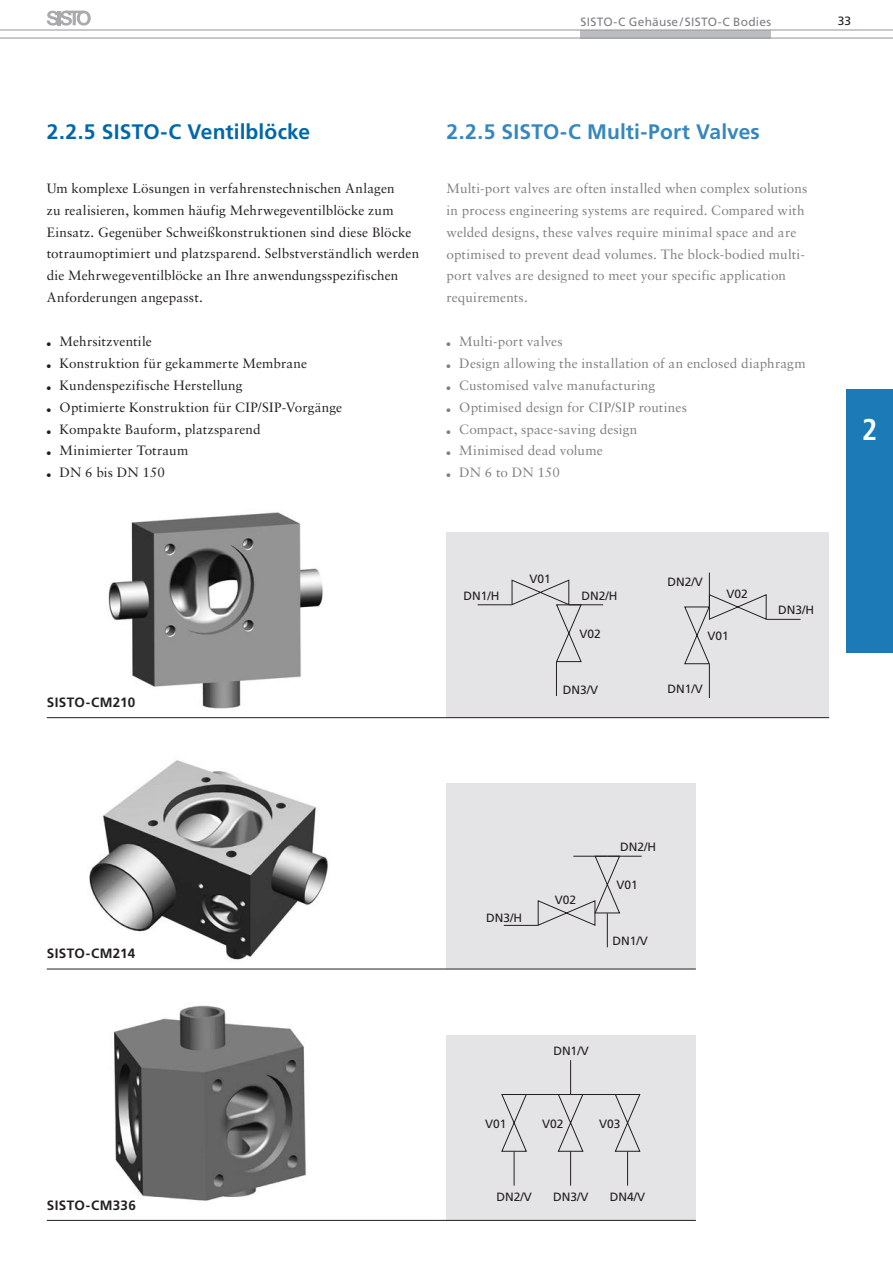
<style>
.page{position:relative;width:893px;height:1263px;background:#fff}
.page>*{position:absolute;margin:0;border:0;box-sizing:border-box;transform-origin:0 0}
.t1{font:700 condensed 30px "Frutiger";color:#fff}
.t2{font:700 21px "Frutiger";letter-spacing:.005em;color:#3687bf}
.t3{font:700 21px "Frutiger";letter-spacing:.01em;color:#0068a9}
.t4{font:13.5px/21.8px "Sabon LT Std";letter-spacing:.01em;color:#231f20}
.t5{font:13.5px/21.8px "Sabon LT Std";letter-spacing:.01em;color:#808083}
.t6{font:700 13.5px "Frutiger";letter-spacing:.025em;color:#231f20}
.t7{font:12px "Frutiger";color:#231f20}
.t8{font:12px "Frutiger";letter-spacing:.02em;color:#808083}
</style>
<div class="page">
<svg style="left:47px;top:11px;width:44px;height:15px"></svg>
<img style="left:89px;top:760px;width:239px;height:200px">
<div style="left:446px;top:783px;width:250px;height:186px;background:#e4e4e6"></div>
<hr style="left:47px;top:969px;width:649px;height:1px;background:#231f20">
<hr style="left:608px;top:856px;width:34px;height:1px;background:#231f20">
<hr style="left:607px;top:913px;width:1px;height:34px;background:#231f20">
<svg style="left:537px;top:855px;width:84px;height:71px"></svg>
<hr style="left:504px;top:925px;width:34px;height:1px;background:#231f20">
<div style="left:446px;top:1035px;width:250px;height:185px;background:#e4e4e6"></div>
<img style="left:113px;top:1005px;width:193px;height:196px">
<hr style="left:47px;top:1220px;width:649px;height:1px;background:#231f20">
<svg style="left:501px;top:1094px;width:26px;height:58px"></svg>
<hr style="left:514px;top:1151px;width:1px;height:34px;background:#231f20">
<svg style="left:557px;top:1095px;width:27px;height:57px"></svg>
<hr style="left:570px;top:1151px;width:1px;height:34px;background:#231f20">
<svg style="left:614px;top:1094px;width:27px;height:58px"></svg>
<hr style="left:627px;top:1151px;width:1px;height:34px;background:#231f20">
<hr style="left:570px;top:1060px;width:1px;height:34px;background:#231f20">
<hr style="left:505px;top:1094px;width:131px;height:1px;background:#231f20">
<div style="left:446px;top:532px;width:383px;height:186px;background:#e4e4e6"></div>
<img style="left:108px;top:512px;width:215px;height:197px">
<hr style="left:47px;top:717px;width:782px;height:1px;background:#231f20">
<hr style="left:569px;top:604px;width:34px;height:1px;background:#231f20">
<hr style="left:478px;top:604px;width:34px;height:1px;background:#231f20">
<svg style="left:511px;top:579px;width:71px;height:83px"></svg>
<hr style="left:556px;top:662px;width:1px;height:34px;background:#231f20">
<hr style="left:709px;top:573px;width:1px;height:34px;background:#231f20">
<hr style="left:709px;top:664px;width:1px;height:34px;background:#231f20">
<svg style="left:684px;top:594px;width:83px;height:70px"></svg>
<hr style="left:766px;top:619px;width:34px;height:1px;background:#231f20">
<div style="left:581px;top:30px;width:190px;height:8px;background:#bcbdc0"></div>
<hr style="left:0;top:38px;width:893px;height:1px;background:#939598">
<hr style="left:0;top:30px;width:893px;height:1px;background:#939598">
<div style="left:846px;top:389px;width:47px;height:264px;background:#1c7bb7"></div>
<p class="t8" style="left:580px;top:14px;width:192px">SISTO-C Gehäuse/ SISTO-C Bodies</p>
<p class="t7" style="left:838px;top:14px;width:15px">33</p>
<h2 class="t3" style="left:47px;top:119px;width:265px">2.2.5 SISTO-C Ventilblöcke</h2>
<p class="t4" style="left:47px;top:177px;width:374px">Um komplexe Lösungen in verfahrenstechnischen Anlagen<br>zu realisieren, kommen häufig Mehrwegeventilblöcke zum Einsatz. Gegenüber Schweißkonstruktionen sind diese Blöcke totraumoptimiert und platzsparend. Selbstverständlich werden die Mehrwegeventilblöcke an Ihre anwendungsspezifischen Anforderungen angepasst.</p>
<p class="t4" style="left:47px;top:330px;width:107px">● Mehrsitzventile</p>
<p class="t4" style="left:47px;top:352px;width:262px">● Konstruktion für gekammerte Membrane</p>
<p class="t4" style="left:47px;top:374px;width:197px">● Kundenspezifische Herstellung</p>
<p class="t4" style="left:47px;top:396px;width:297px">● Optimierte Konstruktion für CIP/SIP-Vorgänge</p>
<p class="t4" style="left:47px;top:418px;width:215px">● Kompakte Bauform, platzsparend</p>
<p class="t4" style="left:47px;top:440px;width:143px">● Minimierter Totraum</p>
<p class="t4" style="left:47px;top:462px;width:120px">● DN 6 bis DN 150</p>
<h2 class="t2" style="left:446px;top:119px;width:315px">2.2.5 SISTO-C Multi-Port Valves</h2>
<p class="t5" style="left:446px;top:177px;width:362px">Multi-port valves are often installed when complex solutions in process engineering systems are required. Compared with welded designs, these valves require minimal space and are optimised to prevent dead volumes. The block-bodied multi&shy;port valves are designed to meet your specific application requirements.</p>
<p class="t5" style="left:446px;top:330px;width:118px">● Multi-port valves</p>
<p class="t5" style="left:446px;top:352px;width:361px">● Design allowing the installation of an enclosed diaphragm</p>
<p class="t5" style="left:446px;top:374px;width:210px">● Customised valve manufacturing</p>
<p class="t5" style="left:446px;top:396px;width:242px">● Optimised design for CIP/SIP routines</p>
<p class="t5" style="left:446px;top:418px;width:192px">● Compact, space-saving design</p>
<p class="t5" style="left:446px;top:440px;width:158px">● Minimised dead volume</p>
<p class="t5" style="left:446px;top:462px;width:115px">● DN 6 to DN 150</p>
<h1 class="t1" style="left:862px;top:412px;width:17px">2</h1>
<p class="t6" style="left:47px;top:694px;width:90px">SISTO-CM210</p>
<p class="t7" style="left:529px;top:572px;width:23px">V01</p>
<p class="t7" style="left:463px;top:588px;width:37px">DN1/H</p>
<p class="t7" style="left:582px;top:588px;width:37px">DN2/H</p>
<p class="t7" style="left:668px;top:575px;width:37px">DN2/V</p>
<p class="t7" style="left:727px;top:587px;width:23px">V02</p>
<p class="t7" style="left:579px;top:626px;width:23px">V02</p>
<p class="t7" style="left:707px;top:628px;width:23px">V01</p>
<p class="t7" style="left:563px;top:683px;width:37px">DN3/V</p>
<p class="t7" style="left:668px;top:682px;width:37px">DN1/V</p>
<p class="t7" style="left:778px;top:602px;width:37px">DN3/H</p>
<p class="t6" style="left:47px;top:945px;width:90px">SISTO-CM214</p>
<p class="t6" style="left:47px;top:1197px;width:91px">SISTO-CM336</p>
<p class="t7" style="left:620px;top:840px;width:37px">DN2/H</p>
<p class="t7" style="left:486px;top:910px;width:37px">DN3/H</p>
<p class="t7" style="left:555px;top:893px;width:23px">V02</p>
<p class="t7" style="left:616px;top:877px;width:23px">V01</p>
<p class="t7" style="left:613px;top:934px;width:37px">DN1/V</p>
<p class="t7" style="left:553px;top:1044px;width:37px">DN1/V</p>
<p class="t7" style="left:485px;top:1117px;width:23px">V01</p>
<p class="t7" style="left:542px;top:1117px;width:23px">V02</p>
<p class="t7" style="left:599px;top:1117px;width:23px">V03</p>
<p class="t7" style="left:496px;top:1189px;width:37px">DN2/V</p>
<p class="t7" style="left:553px;top:1189px;width:37px">DN3/V</p>
<p class="t7" style="left:610px;top:1189px;width:37px">DN4/V</p>
</div>
